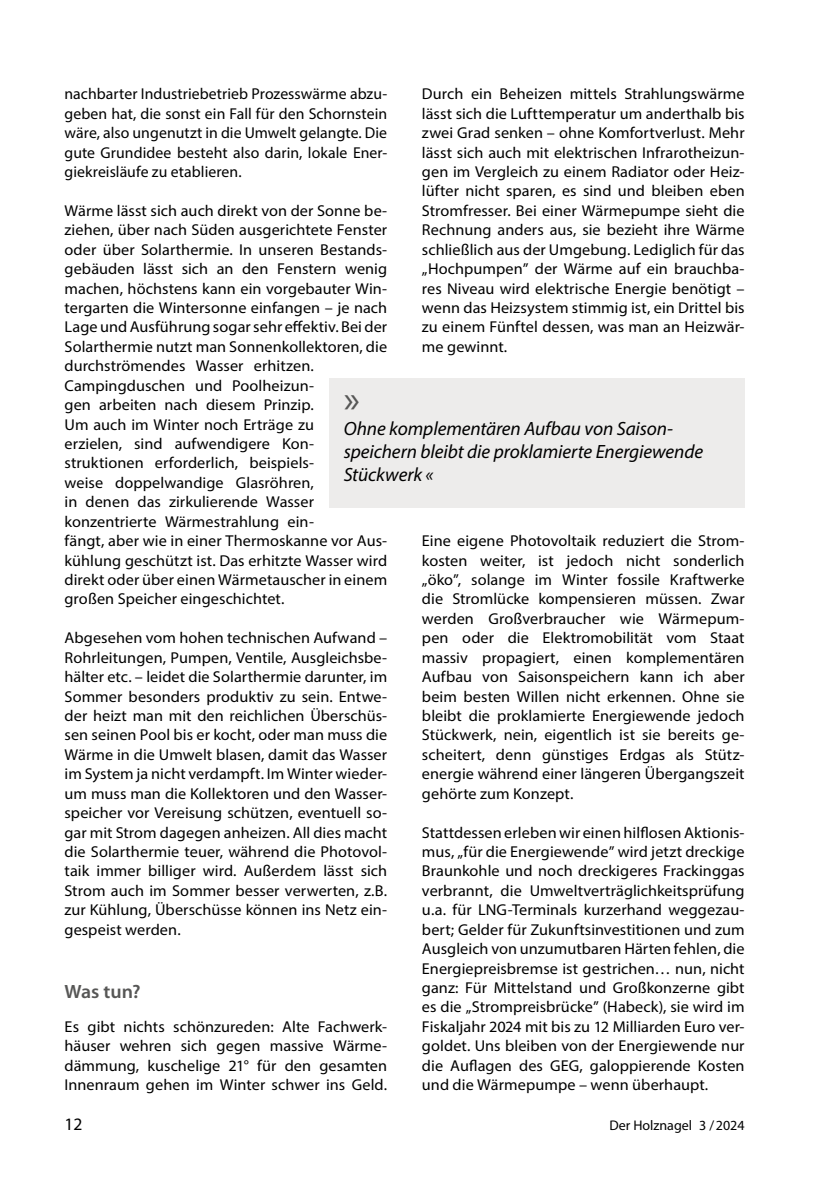
<style>
.page{position:relative;width:834px;height:1181px;background:#fff}
.page>*{position:absolute;margin:0;border:0;box-sizing:border-box;transform-origin:0 0}
.t1{font:38.5px "Myriad Pro";color:#575756}
.t2{font:italic 19.25px/23.1px "Myriad Pro";letter-spacing:-.005em;color:#000}
.t3{font:600 19.25px "Myriad Pro";letter-spacing:-.005em;color:#575756}
.t4{font:17.5px "Myriad Pro";color:#000}
.t5{font:15.75px/19.4px "Myriad Pro";letter-spacing:.005em;color:#000;text-align:justify}
.t6{font:14px "Myriad Pro";color:#000}
</style>
<div class="page">
<div style="left:329px;top:378px;width:415px;height:130px;background:#edeceb"></div>
<p class="t5" style="left:422px;top:84px;width:324px">Durch ein Beheizen mittels Strahlungswärme lässt sich die Lufttemperatur um anderthalb bis zwei Grad senken – ohne Komfortverlust. Mehr lässt sich auch mit elektrischen Infrarotheizun&shy;gen im Vergleich zu einem Radiator oder Heiz&shy;lüfter nicht sparen, es sind und bleiben eben Stromfresser. Bei einer Wärmepumpe sieht die Rechnung anders aus, sie bezieht ihre Wärme schließlich aus der Umgebung. Lediglich für das „Hochpumpen” der Wärme auf ein brauchba&shy;res Niveau wird elektrische Energie benötigt – wenn das Heizsystem stimmig ist, ein Drittel bis zu einem Fünftel dessen, was man an Heizwär&shy;me gewinnt.</p>
<p class="t5" style="left:64px;top:84px;width:324px">nachbarter Industriebetrieb Prozesswärme abzu&shy;geben hat, die sonst ein Fall für den Schornstein wäre, also ungenutzt in die Umwelt gelangte. Die gute Grundidee besteht also darin, lokale Ener&shy;giekreisläufe zu etablieren.</p>
<p class="t5" style="left:64px;top:201px;width:324px;text-align:left">Wärme lässt sich auch direkt von der Sonne be&shy;ziehen, über nach Süden ausgerichtete Fenster oder über Solarthermie. In unseren Bestands&shy;gebäuden lässt sich an den Fenstern wenig machen, höchstens kann ein vorgebauter Win&shy;tergarten die Wintersonne einfangen – je nach Lage und Ausführung sogar sehr effektiv. Bei der Solarthermie nutzt man Sonnenkollektoren, die durchströmendes Wasser erhitzen.<br>Campingduschen und Poolheizun-<br>gen arbeiten nach diesem Prinzip.<br>Um auch im Winter noch Erträge zu<br>erzielen, sind aufwendigere Kon&shy;struktionen erforderlich, beispiels-<br>weise doppelwandige Glasröhren,<br>in denen das zirkulierende Wasser konzentrierte Wärmestrahlung ein-<br>fängt, aber wie in einer Thermoskanne vor Aus&shy;kühlung geschützt ist. Das erhitzte Wasser wird direkt oder über einen Wärmetauscher in einem großen Speicher eingeschichtet.</p>
<p class="t5" style="left:64px;top:628px;width:324px">Abgesehen vom hohen technischen Aufwand – Rohrleitungen, Pumpen, Ventile, Ausgleichsbe&shy;hälter etc. – leidet die Solarthermie darunter, im Sommer besonders produktiv zu sein. Entwe&shy;der heizt man mit den reichlichen Überschüs&shy;sen seinen Pool bis er kocht, oder man muss die Wärme in die Umwelt blasen, damit das Wasser im System ja nicht verdampft. Im Winter wieder&shy;um muss man die Kollektoren und den Wasser&shy;speicher vor Vereisung schützen, eventuell so&shy;gar mit Strom dagegen anheizen. All dies macht die Solarthermie teuer, während die Photovol&shy;taik immer billiger wird. Außerdem lässt sich Strom auch im Sommer besser verwerten, z.B. zur Kühlung, Überschüsse können ins Netz ein&shy;gespeist werden.</p>
<h1 class="t1" style="left:344px;top:375px;width:18px">»</h1>
<p class="t2" style="left:344px;top:416px;width:361px">Ohne komplementären Aufbau von Saison&shy;speichern bleibt die proklamierte Energiewende<br>Stückwerk «</p>
<p class="t5" style="left:422px;top:531px;width:324px">Eine eigene Photovoltaik reduziert die Strom&shy;kosten weiter, ist jedoch nicht sonderlich „öko”, solange im Winter fossile Kraftwerke die Stromlücke kompensieren müssen. Zwar werden Großverbraucher wie Wärmepum&shy;pen oder die Elektromobilität vom Staat massiv propagiert, einen komplementären Aufbau von Saisonspeichern kann ich aber beim besten Willen nicht erkennen. Ohne sie bleibt die proklamierte Energiewende jedoch Stückwerk, nein, eigentlich ist sie bereits ge&shy;scheitert, denn günstiges Erdgas als Stütz&shy;energie während einer längeren Übergangszeit gehörte zum Konzept.</p>
<p class="t5" style="left:422px;top:822px;width:324px">Stattdessen erleben wir einen hilflosen Aktionis&shy;mus, „für die Energiewende” wird jetzt dreckige Braunkohle und noch dreckigeres Frackinggas verbrannt, die Umweltverträglichkeitsprüfung u.a. für LNG-Terminals kurzerhand weggezau&shy;bert; Gelder für Zukunftsinvestitionen und zum Ausgleich von unzumutbaren Härten fehlen, die Energiepreisbremse ist gestrichen… nun, nicht ganz: Für Mittelstand und Großkonzerne gibt es die „Strompreisbrücke” (Habeck), sie wird im Fiskaljahr 2024 mit bis zu 12 Milliarden Euro ver&shy;goldet. Uns bleiben von der Energiewende nur die Auflagen des GEG, galoppierende Kosten und die Wärmepumpe – wenn überhaupt.</p>
<p class="t3" style="left:64px;top:979px;width:78px">Was tun?</p>
<p class="t5" style="left:64px;top:1016px;width:324px">Es gibt nichts schönzureden: Alte Fachwerk&shy;häuser wehren sich gegen massive Wärme&shy;dämmung, kuschelige 21° für den gesamten Innenraum gehen im Winter schwer ins Geld.</p>
<p class="t4" style="left:64px;top:1113px;width:19px">12</p>
<p class="t6" style="left:609px;top:1116px;width:137px">Der Holznagel 3 /2024</p>
</div>
